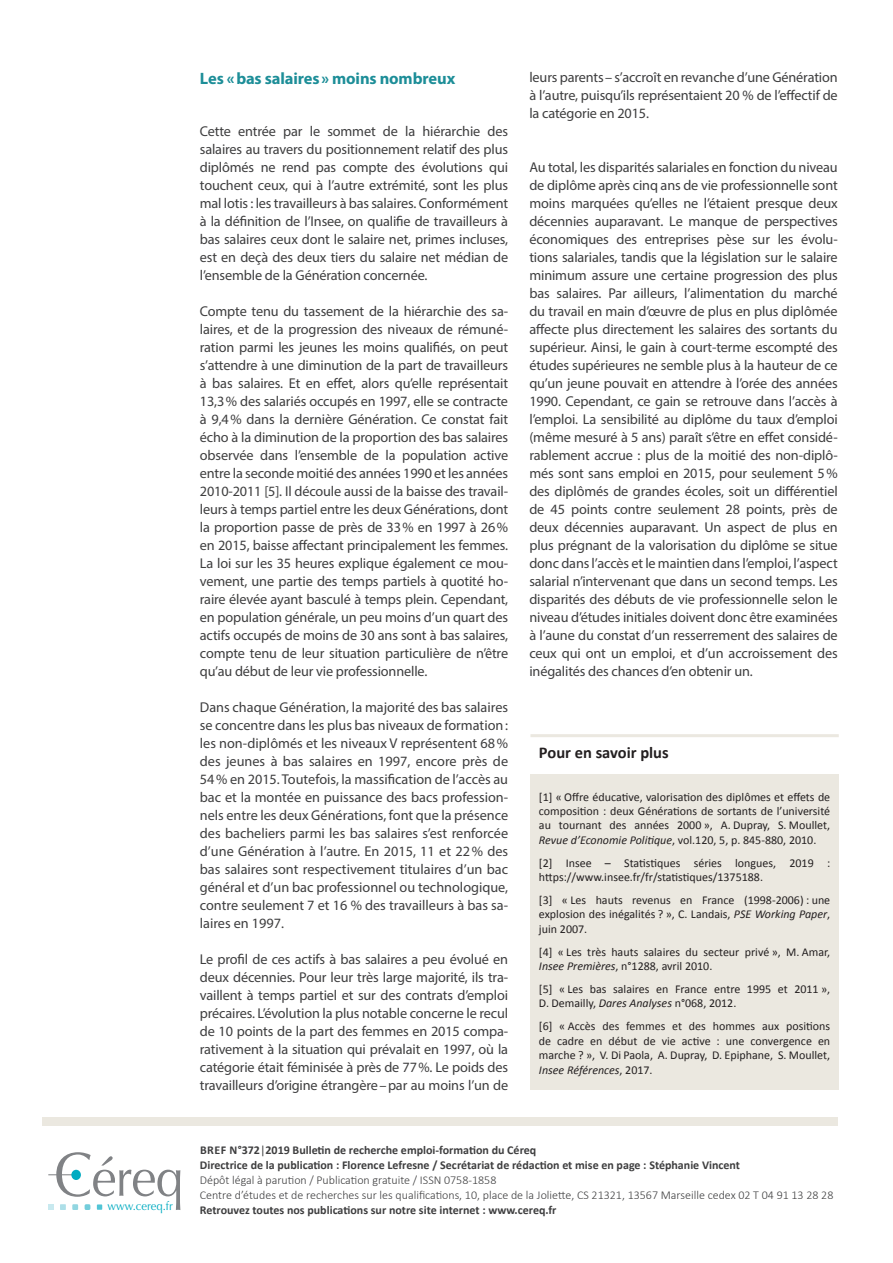
<style>
.page{position:relative;width:893px;height:1263px;background:#fff}
.page>*{position:absolute;margin:0;border:0;box-sizing:border-box;transform-origin:0 0}
.t1{font:62.25px "Optima";color:#808285;scale:.93 1}
.t2{font:53.85px "Optima";color:#808285;scale:.93 1}
.INTERTITRES{font:700 16.5px "Myriad Pro";letter-spacing:-.01em;color:#1d8e98}
.ENSAVOIRPLUS_TITRE{font:700 16.5px "Calibri";color:#231f20}
.TEXTE{font:14.25px/18px "Myriad Pro";letter-spacing:-.01em;color:#3e3e3f;text-align:justify}
.BIBLIO{font:12px/14.4px "Calibri";color:#231f20;text-align:justify}
.t3{font:700 12px "Calibri";color:#3e3e3f}
.t4{font:300 12px "Calibri";color:#3e3e3f}
.t5{font:12px "Optima";color:#00abc1;scale:.93 1}
.s1{font-style:italic}
.s2{font-weight:400}
</style>
<div class="page">
<svg style="left:48px;top:1174px;width:23px;height:1px"></svg>
<div style="left:71px;top:1170px;width:10px;height:10px;background:#00abc1;border-radius:50%"></div>
<svg style="left:48px;top:1204px;width:6px;height:6px"></svg>
<svg style="left:60px;top:1204px;width:6px;height:6px"></svg>
<svg style="left:72px;top:1204px;width:6px;height:6px"></svg>
<svg style="left:85px;top:1204px;width:5px;height:6px"></svg>
<svg style="left:97px;top:1204px;width:5px;height:6px"></svg>
<div style="left:43px;top:1117px;width:795px;height:9px;background:#ebe8e0"></div>
<div style="left:530px;top:745px;width:309px;height:345px;background:#ebe8e0"></div>
<div style="left:530px;top:730px;width:309px;height:44px;background:#fff"></div>
<hr style="left:530px;top:734px;width:309px;height:3px;background:#ebe8e0">
<p class="INTERTITRES" style="left:200px;top:68px;width:257px">Les «bas salaires» moins nombreux</p>
<p class="TEXTE" style="left:200px;top:122px;width:310px">Cette entrée par le sommet de la hiérarchie des salaires au travers du positionnement relatif des plus diplômés ne rend pas compte des évolutions qui touchent ceux, qui à l’autre extrémité, sont les plus mal lotis : les travailleurs à bas salaires. Conformément à la définition de l’Insee, on qualifie de travailleurs à bas salaires ceux dont le salaire net, primes incluses, est en deçà des deux tiers du salaire net médian de l’ensemble de la Génération concernée.</p>
<p class="TEXTE" style="left:200px;top:302px;width:310px">Compte tenu du tassement de la hiérarchie des sa&shy;laires, et de la progression des niveaux de rémuné&shy;ration parmi les jeunes les moins qualifiés, on peut s’attendre à une diminution de la part de travailleurs à bas salaires. Et en effet, alors qu’elle représentait 13,3% des salariés occupés en 1997, elle se contracte à 9,4% dans la dernière Génération. Ce constat fait écho à la diminution de la proportion des bas salaires observée dans l’ensemble de la population active entre la seconde moitié des années 1990 et les années 2010-2011 [5]. Il découle aussi de la baisse des travail&shy;leurs à temps partiel entre les deux Générations, dont la proportion passe de près de 33% en 1997 à 26% en 2015, baisse affectant principalement les femmes.<br>La loi sur les 35 heures explique également ce mou&shy;vement, une partie des temps partiels à quotité ho&shy;raire élevée ayant basculé à temps plein. Cependant, en population générale, un peu moins d’un quart des actifs occupés de moins de 30 ans sont à bas salaires, compte tenu de leur situation particulière de n’être qu’au début de leur vie professionnelle.</p>
<p class="TEXTE" style="left:200px;top:698px;width:310px">Dans chaque Génération, la majorité des bas salaires se concentre dans les plus bas niveaux de formation: les non-diplômés et les niveaux V représentent 68% des jeunes à bas salaires en 1997, encore près de 54% en 2015. Toutefois, la massification de l’accès au bac et la montée en puissance des bacs profession&shy;nels entre les deux Générations, font que la présence des bacheliers parmi les bas salaires s’est renforcée d’une Génération à l’autre. En 2015, 11 et 22% des bas salaires sont respectivement titulaires d’un bac général et d’un bac professionnel ou technologique, contre seulement 7 et 16 % des travailleurs à bas sa&shy;laires en 1997.</p>
<p class="TEXTE" style="left:200px;top:950px;width:310px">Le profil de ces actifs à bas salaires a peu évolué en deux décennies. Pour leur très large majorité, ils tra&shy;vaillent à temps partiel et sur des contrats d’emploi précaires. L’évolution la plus notable concerne le recul de 10 points de la part des femmes en 2015 compa&shy;rativement à la situation qui prévalait en 1997, où la catégorie était féminisée à près de 77%. Le poids des travailleurs d’origine étrangère -–par au moins l’un de</p>
<p class="TEXTE" style="left:529px;top:68px;width:310px">leurs parents– s’accroît en revanche d’une Génération à l’autre, puisqu’ils représentaient 20 % de l’effectif de la catégorie en 2015.</p>
<p class="TEXTE" style="left:529px;top:158px;width:310px">Au total, les disparités salariales en fonction du niveau de diplôme après cinq ans de vie professionnelle sont moins marquées qu’elles ne l’étaient presque deux décennies auparavant. Le manque de perspectives économiques des entreprises pèse sur les évolu&shy;tions salariales, tandis que la législation sur le salaire minimum assure une certaine progression des plus bas salaires. Par ailleurs, l’alimentation du marché du travail en main d’œuvre de plus en plus diplômée affecte plus directement les salaires des sortants du supérieur. Ainsi, le gain à court-terme escompté des études supérieures ne semble plus à la hauteur de ce qu’un jeune pouvait en attendre à l’orée des années 1990. Cependant, ce gain se retrouve dans l’accès à l’emploi. La sensibilité au diplôme du taux d’emploi (même mesuré à 5 ans) paraît s’être en effet considé&shy;rablement accrue : plus de la moitié des non-diplô&shy;més sont sans emploi en 2015, pour seulement 5% des diplômés de grandes écoles, soit un différentiel de 45 points contre seulement 28 points, près de deux décennies auparavant. Un aspect de plus en plus prégnant de la valorisation du diplôme se situe donc dans l’accès et le maintien dans l’emploi, l’aspect salarial n’intervenant que dans un second temps. Les disparités des débuts de vie professionnelle selon le niveau d’études initiales doivent donc être examinées à l’aune du constat d’un resserrement des salaires de ceux qui ont un emploi, et d’un accroissement des inégalités des chances d’en obtenir un.</p>
<p class="ENSAVOIRPLUS_TITRE" style="left:539px;top:742px;width:131px">Pour en savoir plus</p>
<p class="BIBLIO" style="left:539px;top:789px;width:293px">[1] « Offre éducative, valorisation des diplômes et effets de composition : deux Générations de sortants de l’université au tournant des années 2000 », A. Dupray, S. Moullet, <span class="s1">Revue d’Economie Politique</span>, vol.120, 5, p. 845-880, 2010.</p>
<p class="BIBLIO" style="left:539px;top:855px;width:293px">[2] Insee – Statistiques séries longues, 2019 : https://www.insee.fr/fr/statistiques/1375188.</p>
<p class="BIBLIO" style="left:539px;top:893px;width:293px">[3] « Les hauts revenus en France (1998-2006) : une explosion des inégalités ? », C. Landais, <span class="s1">PSE Working Paper</span>, juin 2007.</p>
<p class="BIBLIO" style="left:539px;top:944px;width:293px">[4] « Les très hauts salaires du secteur privé », M. Amar,<br><span class="s1">Insee Premières</span>, n°1288, avril 2010.</p>
<p class="BIBLIO" style="left:539px;top:982px;width:293px">[5] « Les bas salaires en France entre 1995 et 2011 »,<br>D. Demailly, <span class="s1">Dares Analyses</span> n°068, 2012.</p>
<p class="BIBLIO" style="left:539px;top:1019px;width:293px">[6] « Accès des femmes et des hommes aux positions de cadre en début de vie active : une convergence en marche ? », V. Di Paola, A. Dupray, D. Epiphane, S. Moullet, <span class="s1">Insee Références</span>, 2017.</p>
<p class="t1" style="left:54px;top:1138px;width:43px">C</p>
<p class="t2" style="left:91px;top:1146px;width:100px">éreq</p>
<p class="t5" style="left:107px;top:1199px;width:72px">www.cereq.fr</p>
<p class="t3" style="left:200px;top:1143px;width:338px">BREF N°372<span class="s2">|</span>2019 Bulletin de recherche emploi-formation du Céreq</p>
<p class="t3" style="left:200px;top:1158px;width:542px">Directrice de la publication : Florence Lefresne / Secrétariat de rédaction et mise en page : Stéphanie Vincent</p>
<p class="t4" style="left:200px;top:1173px;width:298px">Dépôt légal à parution / Publication gratuite / ISSN 0758-1858</p>
<p class="t4" style="left:200px;top:1188px;width:635px">Centre d’études et de recherches sur les qualifications, 10, place de la Joliette, CS 21321, 13567 Marseille cedex 02 T 04 91 13 28 28</p>
<p class="t3" style="left:200px;top:1203px;width:358px">Retrouvez toutes nos publications sur notre site internet : www.cereq.fr</p>
</div>
